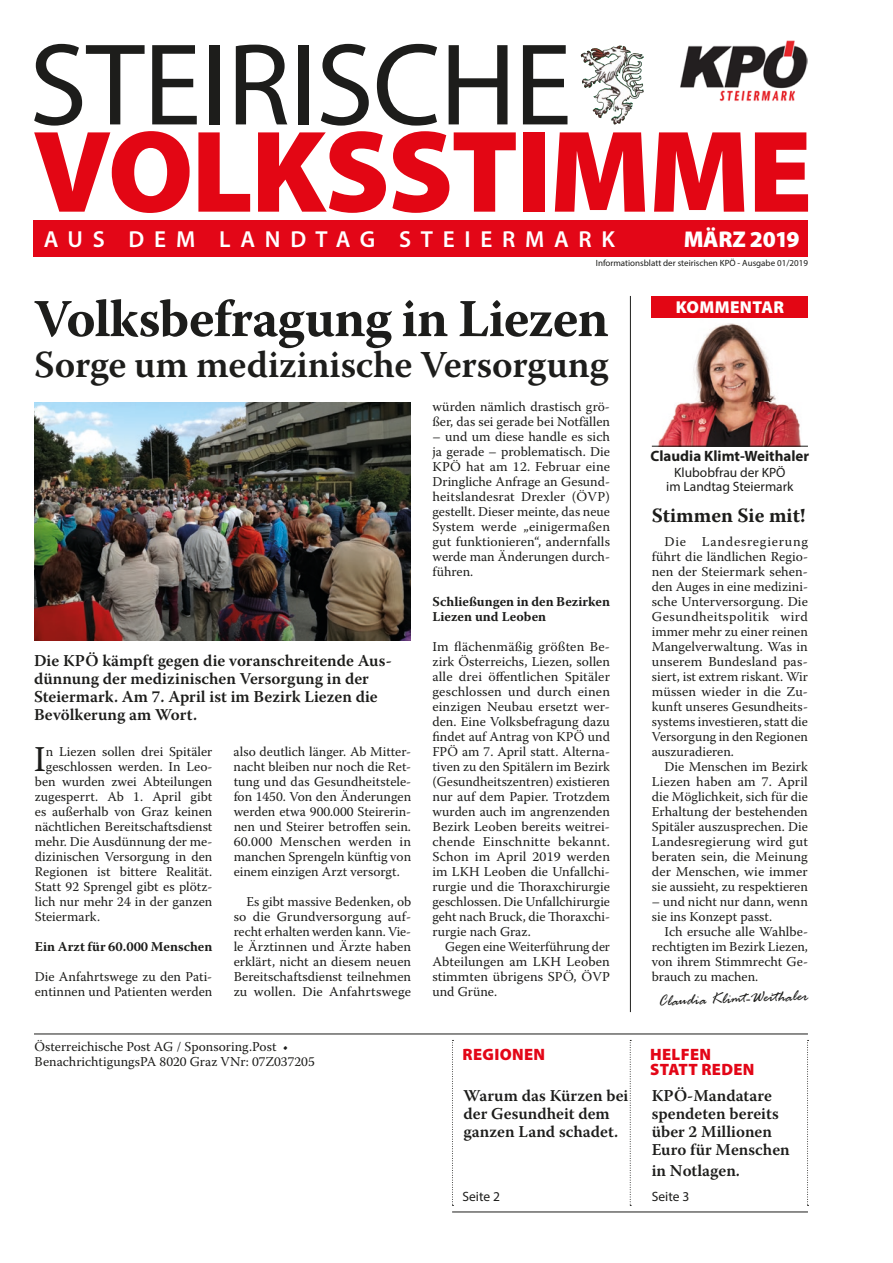
<style>
.page{position:relative;width:893px;height:1263px;background:#fff}
.page>*{position:absolute;margin:0;border:0;box-sizing:border-box;transform-origin:0 0}
.t1{font:900 117.6px "Myriad Pro";letter-spacing:-.02em;color:#e30614}
.t2{font:117.6px "Myriad Pro";letter-spacing:-.01em;color:#1d1d1b}
.t3{font:700 53.1px "Warnock Pro";letter-spacing:-.02em;color:#1d1d1b}
.t4{font:600 37.95px "Warnock Pro";letter-spacing:-.005em;color:#1d1d1b}
.t5{font:36.3px "Warnock Pro";color:#1d1d1b}
.t6{font:600 23.25px "Myriad Pro";letter-spacing:.42em;color:#fff}
.t7{font:900 22.95px "Myriad Pro";letter-spacing:-.01em;color:#fff}
.t8{font:700 20.1px "Warnock Pro";color:#1d1d1b}
.t9{font:900 17.25px "Myriad Pro";letter-spacing:.02em;color:#fff}
.t10{font:600 16.5px/18px "Warnock Pro";color:#1d1d1b}
.t11{font:900 16.5px/15px "Myriad Pro";letter-spacing:.02em;color:#e30617}
.t12{font:italic 16.5px "Rage";color:#1d1d1b}
.t13{font:700 15px "Myriad Pro";color:#1d1d1b}
.t14{font:13.5px/15px "Warnock Pro";color:#1d1d1b;text-align:justify}
.t15{font:700 13.5px/15px "Warnock Pro";color:#1d1d1b}
.t16{font:13.5px/13.5px "Myriad Pro";color:#1d1d1b;text-align:center}
.t17{font:9px "Myriad Pro";color:#1d1d1b}
</style>
<div class="page">
<div style="left:34px;top:220px;width:774px;height:37px;background:#e30617"></div>
<img style="left:680px;top:40px;width:128px;height:62px">
<div style="left:652px;top:296px;width:156px;height:21px;background:#e30614"></div>
<img style="left:581px;top:46px;width:38px;height:37px">
<hr style="left:452px;top:1212px;width:356px;height:1px;background:#1d1d1b">
<hr style="left:34px;top:1034px;width:774px;height:1px;background:#1d1d1b">
<svg style="left:630px;top:1040px;width:1px;height:166px"></svg>
<svg style="left:807px;top:1040px;width:1px;height:166px"></svg>
<svg style="left:452px;top:1040px;width:1px;height:166px"></svg>
<img style="left:34px;top:402px;width:376px;height:238px">
<hr style="left:630px;top:296px;width:1px;height:716px;background:#1d1d1b">
<img style="left:652px;top:317px;width:156px;height:129px">
<hr style="left:652px;top:446px;width:156px;height:1px;background:#1d1d1b">
<h1 class="t2" style="left:29px;top:12px;width:544px">STEIRISCHE</h1>
<h1 class="t1" style="left:33px;top:105px;width:781px">VOLKSSTIMME</h1>
<h3 class="t6" style="left:44px;top:224px;width:573px">AUS DEM LANDTAG STEIERMARK</h3>
<h3 class="t7" style="left:684px;top:226px;width:118px">MÄRZ 2019</h3>
<p class="t17" style="left:596px;top:258px;width:214px">Informationsblatt der steirischen KPÖ - Ausgabe 01/2019</p>
<h2 class="t3" style="left:34px;top:287px;width:576px">Volksbefragung in Liezen</h2>
<h3 class="t4" style="left:34px;top:341px;width:576px">Sorge um medizinische Versorgung</h3>
<p class="t10" style="left:34px;top:651px;width:359px">Die KPÖ kämpft gegen die voranschreitende Aus&shy;dünnung der medizinischen Versorgung in der Steiermark. Am 7. April ist im Bezirk Liezen die Bevölkerung am Wort.</p>
<h3 class="t5" style="left:34px;top:737px;width:14px">I</h3>
<p class="t14" style="left:46px;top:744px;width:168px">n Liezen sollen drei Spitäler</p>
<p class="t14" style="left:46px;top:759px;width:168px">geschlossen werden. In Leo-</p>
<p class="t14" style="left:35px;top:774px;width:179px">ben wurden zwei Abteilungen</p>
<p class="t14" style="left:35px;top:789px;width:179px">zugesperrt. Ab 1. April gibt</p>
<p class="t14" style="left:35px;top:804px;width:179px">es außerhalb von Graz keinen</p>
<p class="t14" style="left:35px;top:819px;width:179px">nächtlichen Bereitschaftsdienst</p>
<p class="t14" style="left:35px;top:834px;width:179px">mehr. Die Ausdünnung der me-</p>
<p class="t14" style="left:35px;top:849px;width:179px">dizinischen Versorgung in den</p>
<p class="t14" style="left:35px;top:864px;width:179px">Regionen ist bittere Realität.</p>
<p class="t14" style="left:35px;top:879px;width:179px">Statt 92 Sprengel gibt es plötz-</p>
<p class="t14" style="left:35px;top:894px;width:179px">lich nur mehr 24 in der ganzen</p>
<p class="t14" style="left:35px;top:909px;width:67px">Steiermark.</p>
<p class="t15" style="left:35px;top:939px;width:179px">Ein Arzt für 60.000 Menschen</p>
<p class="t14" style="left:35px;top:969px;width:179px">Die Anfahrtswege zu den Pati&shy;entinnen und Patienten werden</p>
<p class="t14" style="left:234px;top:744px;width:179px">also deutlich länger. Ab Mitter&shy;nacht bleiben nur noch die Ret&shy;tung und das Gesundheitstele&shy;fon 1450. Von den Änderungen werden etwa 900.000 Steirerin&shy;nen und Steirer betroffen sein.<br>60.000 Menschen werden in manchen Sprengeln künftig von einem einzigen Arzt versorgt.</p>
<p class="t14" style="left:234px;top:894px;width:179px;text-indent:13px">Es gibt massive Bedenken, ob so die Grundversorgung auf&shy;recht erhalten werden kann. Vie&shy;le Ärztinnen und Ärzte haben erklärt, nicht an diesem neuen Bereitschaftsdienst teilnehmen zu wollen. Die Anfahrtswege</p>
<p class="t14" style="left:35px;top:1038px;width:282px">Österreichische Post AG / Sponsoring.Post •<br>BenachrichtigungsPA 8020 Graz VNr: 07Z037205</p>
<p class="t14" style="left:432px;top:399px;width:179px">würden nämlich drastisch grö&shy;ßer, das sei gerade bei Notfällen</p>
<p class="t14" style="left:432px;top:429px;width:179px">– und um diese handle es sich ja gerade – problematisch. Die KPÖ hat am 12. Februar eine Dringliche Anfrage an Gesund&shy;heitslandesrat Drexler (ÖVP) gestellt. Dieser meinte, das neue System werde „einigermaßen gut funktionieren“, andernfalls werde man Änderungen durch&shy;führen.</p>
<p class="t15" style="left:432px;top:594px;width:179px">Schließungen in den Bezirken<br>Liezen und Leoben</p>
<p class="t14" style="left:432px;top:639px;width:179px">Im flächenmäßig größten Be&shy;zirk Österreichs, Liezen, sollen alle drei öffentlichen Spitäler geschlossen und durch einen einzigen Neubau ersetzt wer&shy;den. Eine Volksbefragung dazu findet auf Antrag von KPÖ und FPÖ am 7. April statt. Alterna&shy;tiven zu den Spitälern im Bezirk (Gesundheitszentren) existieren nur auf dem Papier. Trotzdem wurden auch im angrenzenden Bezirk Leoben bereits weitrei&shy;chende Einschnitte bekannt.<br>Schon im April 2019 werden im LKH Leoben die Unfallchi&shy;rurgie und die Thoraxchirurgie geschlossen. Die Unfallchirurgie geht nach Bruck, die Thoraxchi&shy;rurgie nach Graz.</p>
<p class="t14" style="left:432px;top:939px;width:179px;text-indent:13px">Gegen eine Weiterführung der Abteilungen am LKH Leoben stimmten übrigens SPÖ, ÖVP und Grüne.</p>
<p class="t11" style="left:463px;top:1047px;width:84px">REGIONEN</p>
<p class="t9" style="left:676px;top:297px;width:110px">KOMMENTAR</p>
<p class="t13" style="left:651px;top:446px;width:160px">Claudia Klimt-Weithaler</p>
<p class="t16" style="left:666px;top:466px;width:129px">Klubobfrau der KPÖ im Landtag Steiermark</p>
<h3 class="t8" style="left:652px;top:503px;width:155px">Stimmen Sie mit!</h3>
<p class="t14" style="left:652px;top:534px;width:158px;text-indent:13px">Die Landesregierung führt die ländlichen Regio&shy;nen der Steiermark sehen&shy;den Auges in eine medizini&shy;sche Unterversorgung. Die Gesundheitspolitik wird immer mehr zu einer reinen Mangelverwaltung. Was in unserem Bundesland pas&shy;siert, ist extrem riskant. Wir müssen wieder in die Zu&shy;kunft unseres Gesundheits&shy;systems investieren, statt die Versorgung in den Regionen auszuradieren.</p>
<p class="t14" style="left:652px;top:759px;width:158px;text-indent:13px">Die Menschen im Bezirk Liezen haben am 7. April die Möglichkeit, sich für die Erhaltung der bestehenden Spitäler auszusprechen. Die Landesregierung wird gut beraten sein, die Meinung der Menschen, wie immer sie aussieht, zu respektieren</p>
<p class="t14" style="left:652px;top:894px;width:158px">– und nicht nur dann, wenn sie ins Konzept passt.</p>
<p class="t14" style="left:652px;top:924px;width:158px;text-indent:13px">Ich ersuche alle Wahlbe&shy;rechtigten im Bezirk Liezen, von ihrem Stimmrecht Ge&shy;brauch zu machen.</p>
<p class="t12" style="left:658px;top:992px;width:151px;rotate:-2deg">Claudia Klimt-Weithaler</p>
<p class="t11" style="left:650px;top:1047px;width:106px">HELFEN<br>STATT REDEN</p>
<p class="t10" style="left:463px;top:1086px;width:166px">Warum das Kürzen bei der Gesundheit dem ganzen Land schadet.</p>
<p class="t10" style="left:652px;top:1086px;width:140px">KPÖ-Mandatare spendeten bereits über 2 Millionen<br>Euro für Menschen</p>
<p class="t10" style="left:652px;top:1161px;width:90px">in Notlagen.</p>
<p class="t16" style="left:462px;top:1189px;width:39px">Seite 2</p>
<p class="t16" style="left:652px;top:1189px;width:39px">Seite 3</p>
</div>
